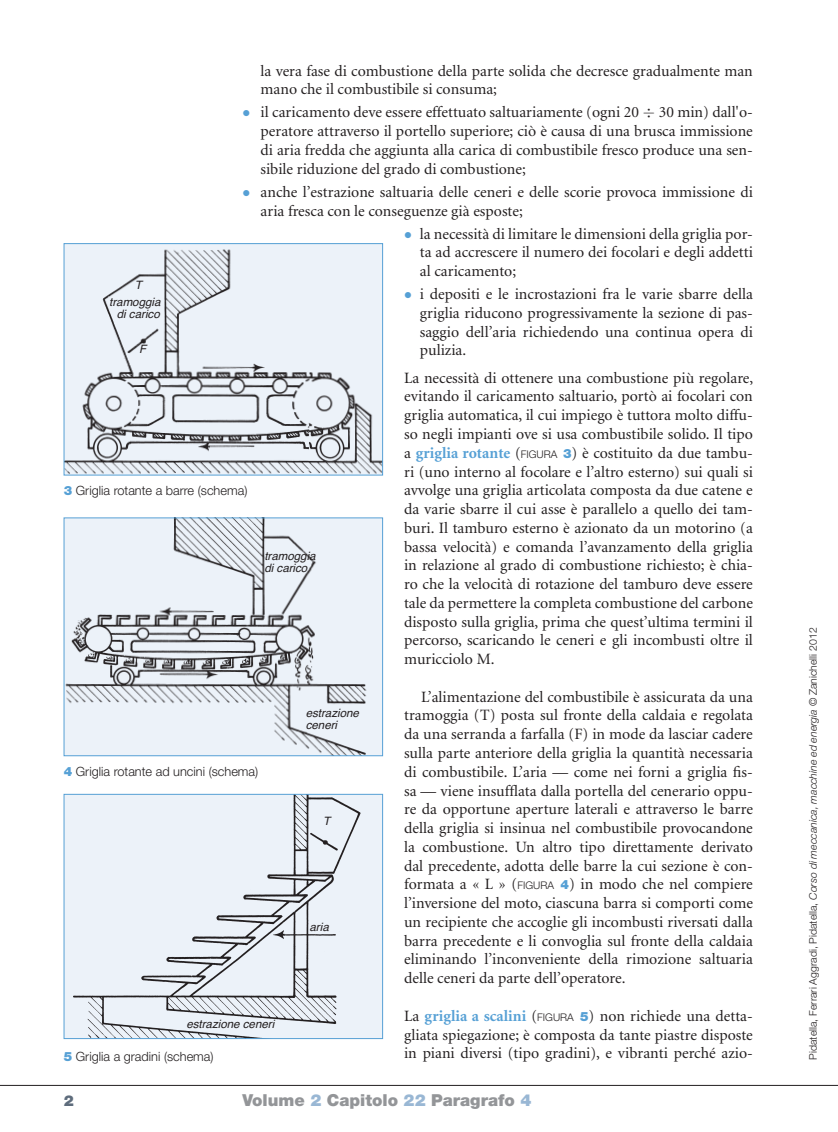
<style>
.page{position:relative;width:838px;height:1132px;background:#fff}
.page>*{position:absolute;margin:0;border:0;box-sizing:border-box;transform-origin:0 0}
.t1{font:900 16.5px "Helvetica Neue";color:#939598}
._01_testo_corpo{font:15.75px/18.8px "Minion";color:#231f20;text-align:justify}
._01_testo_corpo_-cap{font:15.75px/18.8px "Minion";color:#231f20;text-align:justify}
._01_testo_corpo_pall{font:15.75px/18.8px "Minion";color:#231f20;text-align:justify}
._01_testo_corpo_PALL{font:15.75px/18.8px "Minion";color:#231f20}
.t2{font:900 15px "Helvetica Neue";color:#5e6c7c}
._08_testo_DIDA{font:300 12.75px "Helvetica Neue";color:#231f20}
.t3{font:italic 11.55px/12.5px "Helvetica";color:#231f20}
.t4{font:300 10.5px "Helvetica Neue";color:#231f20}
.s1{font-family:"Euclid";color:#56a0d5}
.s2{font-weight:700;color:#56a0d5}
.s3{font-family:"Helvetica Neue";font-weight:300;font-size:10.5px}
.s4{font-family:"Helvetica Neue";font-weight:900;font-size:12.75px;color:#56a0d5}
.s5{font-weight:900;color:#56a0d5}
.s6{color:#99b7d4}
.s7{font-style:italic}
</style>
<div class="page">
<hr style="left:0;top:1084px;width:838px;height:1px;background:#231f20">
<img style="left:66px;top:245px;width:315px;height:228px">
<div style="left:64px;top:243px;width:319px;height:232px;border:1px solid #56a0d5"></div>
<img style="left:66px;top:519px;width:315px;height:234px">
<img style="left:66px;top:795px;width:315px;height:241px">
<div style="left:64px;top:793px;width:319px;height:245px;border:1px solid #56a0d5"></div>
<p class="_01_testo_corpo_PALL" style="left:260px;top:62px;width:494px">la vera fase di combustione della parte solida che decresce gradualmente man mano che il combustibile si consuma;</p>
<p class="_01_testo_corpo_pall" style="left:242px;top:104px;width:398px"><span class="s1">•</span> il caricamento deve essere effettuato saltuariamente (ogni 20</p>
<p class="_01_testo_corpo_pall" style="left:260px;top:104px;width:494px;text-indent:398px">30 min) dall'o&shy;peratore attraverso il portello superiore; ciò è causa di una brusca immissione di aria fredda che aggiunta alla carica di combustibile fresco produce una sen&shy;sibile riduzione del grado di combustione;</p>
<p class="_01_testo_corpo_pall" style="left:260px;top:183px;width:494px;text-indent:-18px"><span class="s1">•</span> anche l’estrazione saltuaria delle ceneri e delle scorie provoca immissione di aria fresca con le conseguenze già esposte;</p>
<p class="_01_testo_corpo_pall" style="left:420px;top:225px;width:334px;text-indent:-16px"><span class="s1">•</span> la necessità di limitare le dimensioni della griglia por&shy;ta ad accrescere il numero dei focolari e degli addetti al caricamento;</p>
<p class="_01_testo_corpo_PALL" style="left:420px;top:285px;width:334px;text-align:justify;text-indent:-16px"><span class="s1">•</span> i depositi e le incrostazioni fra le varie sbarre della griglia riducono progressivamente la sezione di pas&shy;saggio dell’aria richiedendo una continua opera di pulizia.</p>
<p class="_01_testo_corpo" style="left:404px;top:369px;width:351px">La necessità di ottenere una combustione più regolare, evitando il caricamento saltuario, portò ai focolari con griglia automatica, il cui impiego è tuttora molto diffu&shy;so negli impianti ove si usa combustibile solido. Il tipo a <span class="s2">griglia rotante</span> (<span class="s3">FIGURA</span> <span class="s4">3</span>) è costituito da due tambu&shy;ri (uno interno al focolare e l’altro esterno) sui quali si avvolge una griglia articolata composta da due catene e da varie sbarre il cui asse è parallelo a quello dei tam&shy;buri. Il tamburo esterno è azionato da un motorino (a bassa velocità) e comanda l’avanzamento della griglia in relazione al grado di combustione richiesto; è chia&shy;ro che la velocità di rotazione del tamburo deve essere tale da permettere la completa combustione del carbone disposto sulla griglia, prima che quest’ultima termini il percorso, scaricando le ceneri e gli incombusti oltre il muricciolo M.</p>
<p class="_01_testo_corpo_-cap" style="left:404px;top:687px;width:350px;text-indent:17px">L’alimentazione del combustibile è assicurata da una tramoggia (T) posta sul fronte della caldaia e regolata da una serranda a farfalla (F) in mode da lasciar cadere sulla parte anteriore della griglia la quantità necessaria di combustibile. L’aria — come nei forni a griglia fis&shy;sa — viene insufflata dalla portella del cenerario oppu&shy;re da opportune aperture laterali e attraverso le barre della griglia si insinua nel combustibile provocandone la combustione. Un altro tipo direttamente derivato dal precedente, adotta delle barre la cui sezione è con&shy;formata a « L » (<span class="s3">FIGURA</span> <span class="s4">4</span>) in modo che nel compiere l’inversione del moto, ciascuna barra si comporti come un recipiente che accoglie gli incombusti riversati dalla barra precedente e li convoglia sul fronte della caldaia eliminando l’inconveniente della rimozione saltuaria delle ceneri da parte dell’operatore.</p>
<p class="_01_testo_corpo" style="left:404px;top:1006px;width:350px">La <span class="s2">griglia a scalini</span> (<span class="s3">FIGURA</span> <span class="s4">5</span>) non richiede una detta&shy;gliata spiegazione; è composta da tante piastre disposte in piani diversi (tipo gradini), e vibranti perché azio-</p>
<p class="t3" style="left:135px;top:279px;width:9px">T</p>
<p class="t3" style="left:109px;top:296px;width:53px;text-align:center">tramoggia di carico</p>
<p class="t3" style="left:139px;top:343px;width:9px">F</p>
<p class="_08_testo_DIDA" style="left:64px;top:482px;width:185px"><span class="s5">3</span> Griglia rotante a barre (schema)</p>
<p class="t3" style="left:264px;top:549px;width:53px;line-height:12px">tramoggia di carico</p>
<p class="t3" style="left:306px;top:706px;width:55px">estrazione ceneri</p>
<p class="_08_testo_DIDA" style="left:64px;top:763px;width:196px"><span class="s5">4</span> Griglia rotante ad uncini (schema)</p>
<p class="t3" style="left:323px;top:814px;width:9px">T</p>
<p class="t3" style="left:309px;top:920px;width:21px">aria</p>
<p class="t3" style="left:186px;top:1018px;width:89px">estrazione ceneri</p>
<p class="_08_testo_DIDA" style="left:64px;top:1047px;width:151px"><span class="s5">5</span> Griglia a gradini (schema)</p>
<p class="t2" style="left:64px;top:1091px;width:12px">2</p>
<p class="t1" style="left:242px;top:1090px;width:290px">Volume <span class="s6">2</span> Capitolo <span class="s6">22</span> Paragrafo <span class="s6">4</span></p>
<p class="t4" style="left:806px;top:1059px;width:433px;rotate:-90deg">Pidatella, Ferrari Aggradi, Pidatella, <span class="s7">Corso di meccanica, macchine ed energia</span> © Zanichelli 2012</p>
</div>
